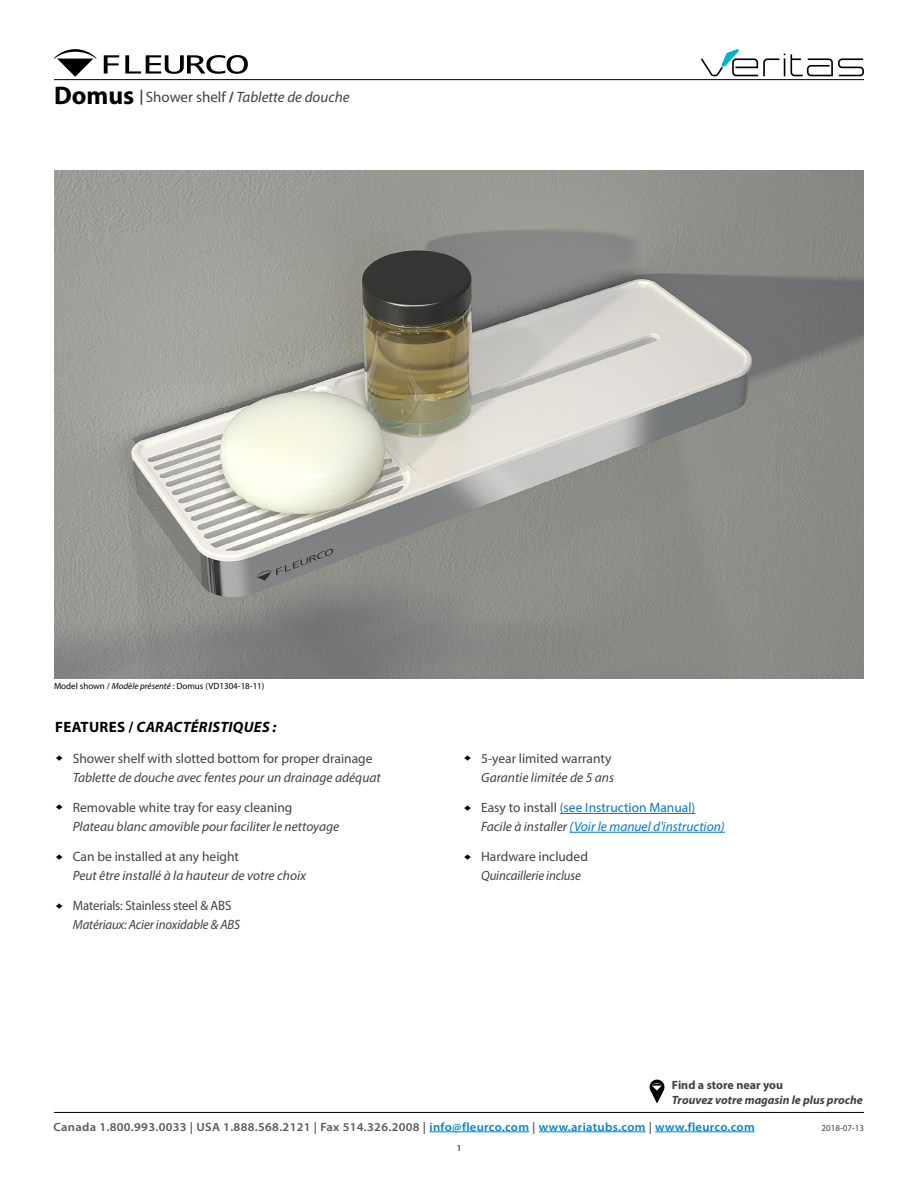
<style>
.page{position:relative;width:918px;height:1188px;background:#fff}
.page>*{position:absolute;margin:0;border:0;box-sizing:border-box;transform-origin:0 0}
.t1{font:italic 15px "Myriad Pro";color:#414042}
.t2{font:italic 700 15px "Myriad Pro";letter-spacing:.02em;color:#000}
.t3{font:italic 13.5px "Myriad Pro";color:#414042}
.t4{font:13.5px "Myriad Pro";color:#414042}
.t5{font:italic 13.5px/18.8px "Myriad Pro";color:#0079ca}
.t6{font:italic 13.5px "Myriad Pro";color:#414042;scale:.95 1}
.t7{font:13.5px "Myriad Pro";color:#414042;scale:.95 1}
.t8{font:600 12px "Myriad Pro";letter-spacing:.025em;color:#58595b;scale:1.05 1}
.t9{font:italic 700 12px "Myriad Pro";color:#414042}
.t10{font:700 12px "Myriad Pro";color:#414042}
.t11{font:10.8px "Arial";color:#000;scale:1.11 1}
.t12{font:9px "Myriad Pro";color:#000}
.t13{font:9px "Myriad Pro";color:#414042}
.s1{font-weight:700;font-style:normal;font-size:25.5px;color:#000}
.s2{font-weight:700}
.s3{font-style:normal}
.s4{font-weight:700;font-style:normal}
.s5{font-style:italic}
.s6{font-style:normal;color:#414042}
.s7{color:#414042}
.s8{color:#0083cd}
</style>
<div class="page">
<hr style="left:54px;top:1112px;width:810px;height:1px;background:#000">
<hr style="left:429px;top:1132px;width:100px;height:1px;background:#0083cd">
<hr style="left:539px;top:1132px;width:107px;height:1px;background:#0083cd">
<hr style="left:655px;top:1132px;width:100px;height:1px;background:#0083cd">
<hr style="left:54px;top:79px;width:810px;height:1px;background:#000">
<svg style="left:104px;top:55px;width:15px;height:19px"></svg>
<svg style="left:125px;top:55px;width:123px;height:19px"></svg>
<svg style="left:54px;top:49px;width:42px;height:28px"></svg>
<svg style="left:701px;top:49px;width:163px;height:27px"></svg>
<img style="left:54px;top:171px;width:810px;height:507px">
<hr style="left:560px;top:813px;width:135px;height:1px;background:#0079ca">
<hr style="left:570px;top:832px;width:155px;height:1px;background:#0079ca">
<svg style="left:650px;top:1080px;width:14px;height:24px"></svg>
<p class="t1" style="left:54px;top:88px;width:297px"><span class="s1">Domus</span> <span class="s2">|</span> <span class="s3">Shower shelf</span> <span class="s4">/</span> Tablette de douche</p>
<p class="t12" style="left:54px;top:680px;width:212px">Model shown / <span class="s5">Modèle présenté</span> : Domus (VD1304-18-11)</p>
<p class="t2" style="left:55px;top:717px;width:223px"><span class="s3">FEATURES /</span> CARACTÉRISTIQUES :</p>
<p class="t4" style="left:73px;top:750px;width:301px">Shower shelf with slotted bottom for proper drainage</p>
<p class="t3" style="left:73px;top:769px;width:310px">Tablette de douche avec fentes pour un drainage adéquat</p>
<p class="t11" style="left:67px;top:755px;width:7px;rotate:90deg">♦</p>
<p class="t11" style="left:476px;top:755px;width:7px;rotate:90deg">♦</p>
<p class="t4" style="left:481px;top:750px;width:132px">5-year limited warranty</p>
<p class="t3" style="left:481px;top:769px;width:134px">Garantie limitée de 5 ans</p>
<p class="t11" style="left:67px;top:804px;width:7px;rotate:90deg">♦</p>
<p class="t4" style="left:73px;top:799px;width:221px">Removable white tray for easy cleaning</p>
<p class="t3" style="left:73px;top:818px;width:268px">Plateau blanc amovible pour faciliter le nettoyage</p>
<p class="t11" style="left:476px;top:805px;width:7px;rotate:90deg">♦</p>
<p class="t5" style="left:481px;top:798px;width:245px"><span class="s6">Easy to install</span> <span class="s3">(see Instruction Manual)<br></span><span class="s7">Facile à installer</span> (Voir le manuel d'instruction)</p>
<p class="t11" style="left:67px;top:854px;width:7px;rotate:90deg">♦</p>
<p class="t4" style="left:73px;top:848px;width:168px">Can be installed at any height</p>
<p class="t3" style="left:73px;top:867px;width:235px">Peut être installé à la hauteur de votre choix</p>
<p class="t11" style="left:476px;top:854px;width:7px;rotate:90deg">♦</p>
<p class="t4" style="left:481px;top:848px;width:108px">Hardware included</p>
<p class="t6" style="left:481px;top:867px;width:107px">Quincaillerie incluse</p>
<p class="t11" style="left:67px;top:903px;width:7px;rotate:90deg">♦</p>
<p class="t7" style="left:73px;top:898px;width:168px">Materials: Stainless steel &amp; ABS</p>
<p class="t6" style="left:73px;top:916px;width:178px">Matériaux: Acier inoxidable &amp; ABS</p>
<p class="t10" style="left:672px;top:1078px;width:113px">Find a store near you</p>
<p class="t9" style="left:672px;top:1092px;width:192px">Trouvez votre magasin le plus proche</p>
<p class="t8" style="left:54px;top:1119px;width:669px">Canada 1.800.993.0033 | USA 1.888.568.2121 | Fax 514.326.2008 | <span class="s8">info@fleurco.com</span> | <span class="s8">www.ariatubs.com</span> | <span class="s8">www.fleurco.com</span></p>
<p class="t13" style="left:822px;top:1122px;width:44px">2018-07-13</p>
<p class="t12" style="left:457px;top:1142px;width:6px">1</p>
</div>
